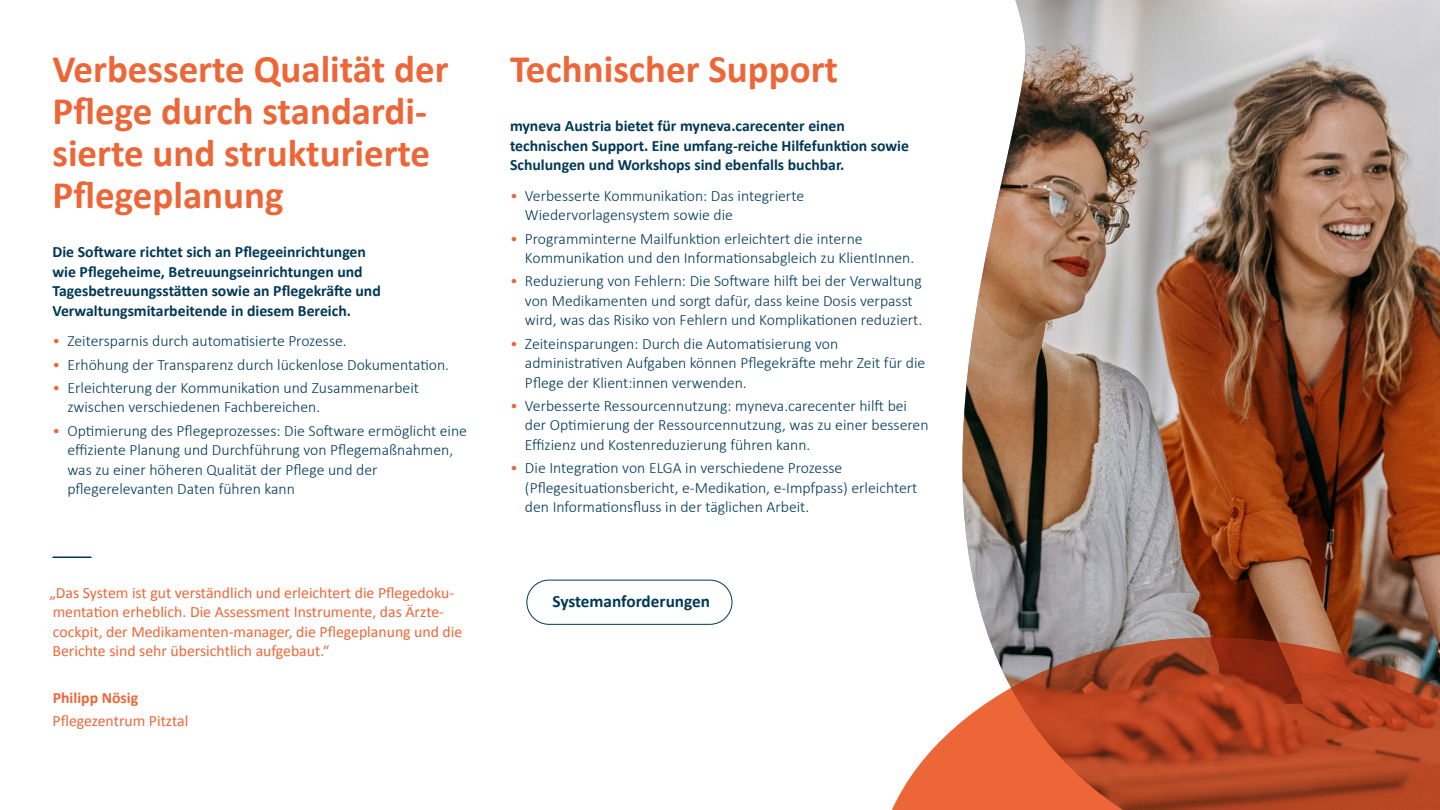
<style>
.page{position:relative;width:1440px;height:810px;background:#fff}
.page>*{position:absolute;margin:0;border:0;box-sizing:border-box;transform-origin:0 0}
.t1{font:700 39px/42px "Calibri";color:#ed6638}
.t2{font:700 17.25px "Calibri";color:#003857}
.t3{font:300 15.75px/19.5px "Calibri";color:#003857}
.t4{font:700 15.75px/19.5px "Calibri";color:#003857}
.t5{font:15.75px/19.5px "Calibri";color:#ed6638}
.t6{font:700 15.75px "Calibri";color:#ed6638}
.s1{color:#ed6638}
</style>
<div class="page">
<img style="left:962px;top:0;width:478px;height:628px">
<svg style="left:892px;top:628px;width:548px;height:182px;background:#bb6348"></svg>
<div style="left:526px;top:580px;width:206px;height:45px;border:1px solid #003857;border-radius:22px"></div>
<hr style="left:52px;top:556px;width:40px;height:2px;background:#003857">
<h1 class="t1" style="left:52px;top:46px;width:398px">Verbesserte Qualität der<br>Pflege durch standardi&shy;sierte und strukturierte<br>Pflegeplanung</h1>
<p class="t4" style="left:52px;top:242px;width:330px">Die Software richtet sich an Pflegeeinrichtungen wie Pflegeheime, Betreuungseinrichtungen und Tagesbetreuungsstätten sowie an Pflegekräfte und Verwaltungsmitarbeitende in diesem Bereich.</p>
<p class="t3" style="left:52px;top:331px;width:296px"><span class="s1">•</span> Zeitersparnis durch automatisierte Prozesse.</p>
<p class="t3" style="left:52px;top:355px;width:398px"><span class="s1">•</span> Erhöhung der Transparenz durch lückenlose Dokumentation.</p>
<p class="t3" style="left:67px;top:378px;width:353px;text-indent:-15px"><span class="s1">•</span> Erleichterung der Kommunikation und Zusammenarbeit zwischen verschiedenen Fachbereichen.</p>
<p class="t3" style="left:67px;top:421px;width:401px;text-indent:-15px"><span class="s1">•</span> Optimierung des Pflegeprozesses: Die Software ermöglicht eine effiziente Planung und Durchführung von Pflegemaßnahmen, was zu einer höheren Qualität der Pflege und der pflegerelevanten Daten führen kann</p>
<p class="t5" style="left:49px;top:582px;width:414px">„Das System ist gut verständlich und erleichtert die Pflegedoku&shy;mentation erheblich. Die Assessment Instrumente, das Ärzte&shy;cockpit, der Medikamenten-manager, die Pflegeplanung und die Berichte sind sehr übersichtlich aufgebaut.“</p>
<p class="t6" style="left:53px;top:686px;width:87px">Philipp Nösig</p>
<p class="t5" style="left:53px;top:710px;width:137px">Pflegezentrum Pitztal</p>
<h1 class="t1" style="left:510px;top:46px;width:330px">Technischer Support</h1>
<p class="t4" style="left:510px;top:116px;width:401px">myneva Austria bietet für myneva.carecenter einen technischen Support. Eine umfang-reiche Hilfefunktion sowie<br>Schulungen und Workshops sind ebenfalls buchbar.</p>
<p class="t3" style="left:525px;top:186px;width:281px;text-indent:-15px"><span class="s1">•</span> Verbesserte Kommunikation: Das integrierte<br>Wiedervorlagensystem sowie die</p>
<p class="t3" style="left:525px;top:229px;width:391px;text-indent:-15px"><span class="s1">•</span> Programminterne Mailfunktion erleichtert die interne<br>Kommunikation und den Informationsabgleich zu KlientInnen.</p>
<p class="t3" style="left:525px;top:271px;width:399px;text-indent:-15px"><span class="s1">•</span> Reduzierung von Fehlern: Die Software hilft bei der Verwaltung von Medikamenten und sorgt dafür, dass keine Dosis verpasst wird, was das Risiko von Fehlern und Komplikationen reduziert.</p>
<p class="t3" style="left:525px;top:334px;width:402px;text-indent:-15px"><span class="s1">•</span> Zeiteinsparungen: Durch die Automatisierung von administrativen Aufgaben können Pflegekräfte mehr Zeit für die<br>Pflege der Klient:innen verwenden.</p>
<p class="t3" style="left:525px;top:396px;width:405px;text-indent:-15px"><span class="s1">•</span> Verbesserte Ressourcennutzung: myneva.carecenter hilft bei der Optimierung der Ressourcennutzung, was zu einer besseren<br>Effizienz und Kostenreduzierung führen kann.</p>
<p class="t3" style="left:525px;top:458px;width:394px;text-indent:-15px"><span class="s1">•</span> Die Integration von ELGA in verschiedene Prozesse (Pflegesituationsbericht, e-Medikation, e-Impfpass) erleichtert den Informationsfluss in der täglichen Arbeit.</p>
<p class="t2" style="left:552px;top:589px;width:159px">Systemanforderungen</p>
</div>
